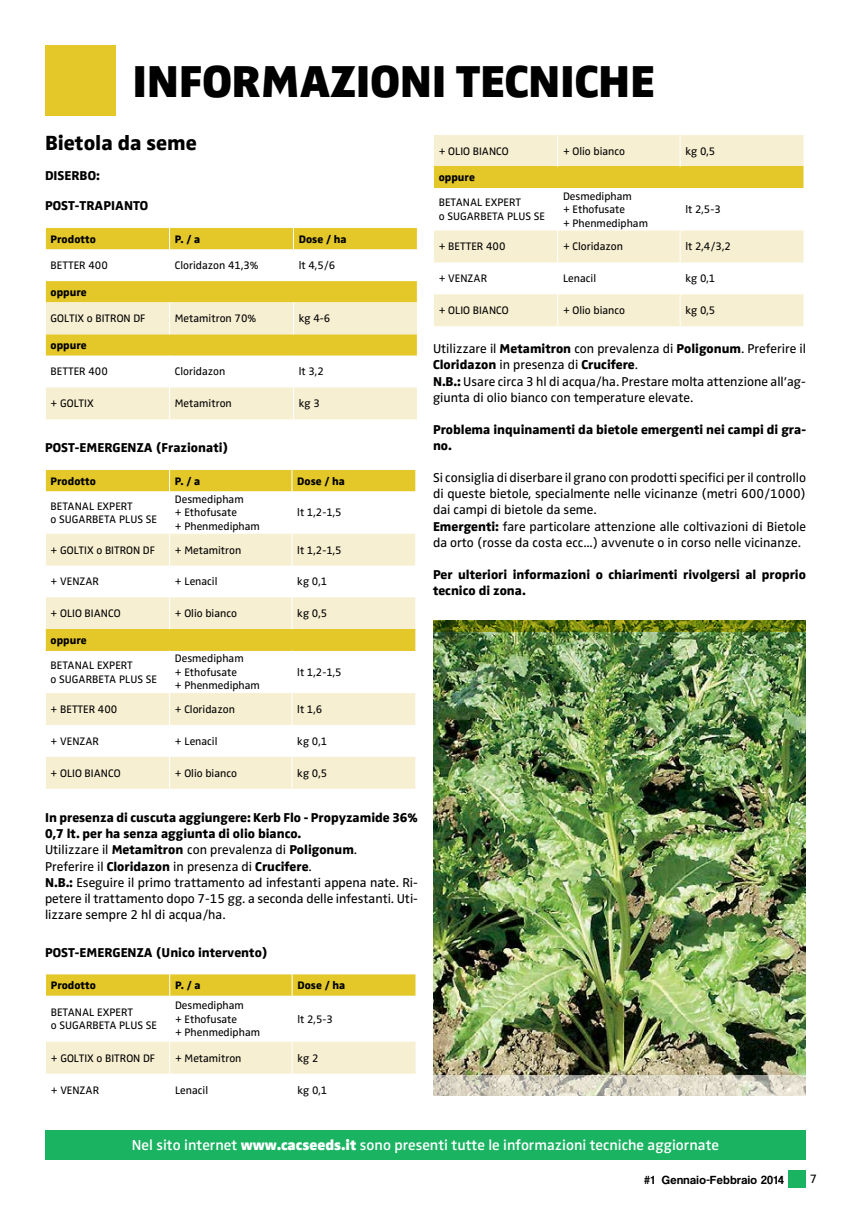
<style>
.page{position:relative;width:851px;height:1205px;background:#fff}
.page>*{position:absolute;margin:0;border:0;box-sizing:border-box;transform-origin:0 0}
.t1{font:46.25px "Zwo w 8";letter-spacing:-.005em;color:#000}
.t2{font:21.25px "Zwo w 7";color:#000}
.t3{font:15px "Zwo w 5";color:#fff}
.t4{font:13.25px/16.2px "Zwo w 4";color:#000}
.t5{font:13.25px/16.2px "Zwo w 7";color:#000}
.t6{font:12.5px "Zwo w 4";color:#000}
.t7{font:12.25px "Coolvetica Rg";letter-spacing:.04em;color:#000}
.t8{font:11.25px/13.5px "Zwo w 4";color:#000}
.t9{font:11.25px "Zwo w 7";color:#000}
.s1{font-family:"Zwo w 7"}
.s2{font-family:"Zwo w 4"}
.s3{font-family:"Zwo w 8"}
</style>
<div class="page">
<div style="left:788px;top:1170px;width:17px;height:18px;background:#19b361"></div>
<div style="left:46px;top:228px;width:371px;height:22px;background:#e4c829"></div>
<div style="left:46px;top:387px;width:371px;height:32px;background:#f7efd1"></div>
<svg style="left:45px;top:228px;width:1px;height:21px"></svg>
<svg style="left:169px;top:228px;width:1px;height:21px"></svg>
<svg style="left:293px;top:228px;width:1px;height:21px"></svg>
<hr style="left:169px;top:249px;width:1px;height:32px;background:#fff">
<hr style="left:293px;top:249px;width:1px;height:32px;background:#fff">
<svg style="left:45px;top:281px;width:373px;height:74px;background:#ecd973"></svg>
<hr style="left:169px;top:387px;width:1px;height:32px;background:#fff">
<hr style="left:293px;top:387px;width:1px;height:32px;background:#fff">
<svg style="left:46px;top:693px;width:369px;height:96px"></svg>
<div style="left:45px;top:470px;width:371px;height:21px;background:#e4c829"></div>
<svg style="left:45px;top:534px;width:371px;height:116px"></svg>
<hr style="left:169px;top:693px;width:1px;height:32px;background:#fff">
<hr style="left:291px;top:693px;width:1px;height:32px;background:#fff">
<hr style="left:169px;top:725px;width:1px;height:32px;background:#fff">
<hr style="left:291px;top:725px;width:1px;height:32px;background:#fff">
<hr style="left:169px;top:757px;width:1px;height:32px;background:#fff">
<hr style="left:291px;top:757px;width:1px;height:32px;background:#fff">
<div style="left:46px;top:1042px;width:369px;height:31px;background:#f7efd1"></div>
<div style="left:45px;top:974px;width:371px;height:21px;background:#e4c829"></div>
<hr style="left:169px;top:1042px;width:1px;height:31px;background:#fff">
<hr style="left:291px;top:1042px;width:1px;height:31px;background:#fff">
<svg style="left:434px;top:230px;width:369px;height:96px"></svg>
<svg style="left:433px;top:135px;width:371px;height:53px;background:#efde8b"></svg>
<hr style="left:557px;top:230px;width:1px;height:32px;background:#fff">
<hr style="left:679px;top:230px;width:1px;height:32px;background:#fff">
<hr style="left:557px;top:262px;width:1px;height:32px;background:#fff">
<hr style="left:679px;top:262px;width:1px;height:32px;background:#fff">
<hr style="left:557px;top:294px;width:1px;height:32px;background:#fff">
<hr style="left:679px;top:294px;width:1px;height:32px;background:#fff">
<img style="left:433px;top:631px;width:372px;height:444px">
<div style="left:45px;top:45px;width:71px;height:71px;background:#e4c829"></div>
<svg style="left:433px;top:1075px;width:372px;height:20px;background:#d6d2c2"></svg>
<svg style="left:433px;top:620px;width:372px;height:11px;background:#61740d"></svg>
<div style="left:45px;top:1130px;width:760px;height:29px;background:#19b361"></div>
<h1 class="t1" style="left:132px;top:54px;width:524px">INFORMAZIONI TECNICHE</h1>
<h2 class="t2" style="left:45px;top:130px;width:153px">Bietola da seme</h2>
<p class="t5" style="left:45px;top:167px;width:56px">DISERBO:</p>
<p class="t5" style="left:45px;top:198px;width:105px">POST-TRAPIANTO</p>
<p class="t9" style="left:51px;top:232px;width:47px">Prodotto</p>
<p class="t9" style="left:175px;top:232px;width:27px">P. / a</p>
<p class="t9" style="left:299px;top:232px;width:49px">Dose / ha</p>
<p class="t8" style="left:51px;top:259px;width:59px">BETTER 400</p>
<p class="t8" style="left:175px;top:259px;width:85px">Cloridazon 41,3%</p>
<p class="t8" style="left:299px;top:259px;width:38px">lt 4,5/6</p>
<p class="t9" style="left:51px;top:285px;width:38px">oppure</p>
<p class="t8" style="left:51px;top:312px;width:96px">GOLTIX o BITRON DF</p>
<p class="t8" style="left:175px;top:312px;width:83px">Metamitron 70%</p>
<p class="t8" style="left:299px;top:312px;width:33px">kg 4-6</p>
<p class="t9" style="left:51px;top:338px;width:38px">oppure</p>
<p class="t8" style="left:51px;top:365px;width:59px">BETTER 400</p>
<p class="t8" style="left:175px;top:365px;width:52px">Cloridazon</p>
<p class="t8" style="left:299px;top:365px;width:27px">lt 3,2</p>
<p class="t8" style="left:51px;top:397px;width:45px">+ GOLTIX</p>
<p class="t8" style="left:175px;top:397px;width:58px">Metamitron</p>
<p class="t8" style="left:299px;top:397px;width:23px">kg 3</p>
<p class="t5" style="left:45px;top:440px;width:185px">POST-EMERGENZA (Frazionati)</p>
<p class="t9" style="left:51px;top:474px;width:47px">Prodotto</p>
<p class="t9" style="left:175px;top:474px;width:27px">P. / a</p>
<p class="t9" style="left:297px;top:474px;width:49px">Dose / ha</p>
<p class="t8" style="left:51px;top:499px;width:108px">BETANAL EXPERT<br>o SUGARBETA PLUS SE</p>
<p class="t8" style="left:175px;top:492px;width:87px">Desmedipham<br>+ Ethofusate<br>+ Phenmedipham</p>
<p class="t8" style="left:297px;top:506px;width:46px">lt 1,2-1,5</p>
<p class="t8" style="left:51px;top:543px;width:106px">+ GOLTIX o BITRON DF</p>
<p class="t8" style="left:175px;top:543px;width:68px">+ Metamitron</p>
<p class="t8" style="left:297px;top:543px;width:46px">lt 1,2-1,5</p>
<p class="t8" style="left:51px;top:575px;width:50px">+ VENZAR</p>
<p class="t8" style="left:175px;top:575px;width:44px">+ Lenacil</p>
<p class="t8" style="left:297px;top:575px;width:31px">kg 0,1</p>
<p class="t8" style="left:51px;top:607px;width:71px">+ OLIO BIANCO</p>
<p class="t8" style="left:175px;top:607px;width:64px">+ Olio bianco</p>
<p class="t8" style="left:297px;top:607px;width:31px">kg 0,5</p>
<p class="t9" style="left:51px;top:633px;width:38px">oppure</p>
<p class="t8" style="left:51px;top:658px;width:108px">BETANAL EXPERT<br>o SUGARBETA PLUS SE</p>
<p class="t8" style="left:175px;top:652px;width:87px">Desmedipham<br>+ Ethofusate<br>+ Phenmedipham</p>
<p class="t8" style="left:297px;top:665px;width:46px">lt 1,2-1,5</p>
<p class="t8" style="left:51px;top:702px;width:68px">+ BETTER 400</p>
<p class="t8" style="left:175px;top:702px;width:62px">+ Cloridazon</p>
<p class="t8" style="left:297px;top:702px;width:27px">lt 1,6</p>
<p class="t8" style="left:51px;top:734px;width:50px">+ VENZAR</p>
<p class="t8" style="left:175px;top:734px;width:44px">+ Lenacil</p>
<p class="t8" style="left:297px;top:734px;width:31px">kg 0,1</p>
<p class="t8" style="left:51px;top:766px;width:71px">+ OLIO BIANCO</p>
<p class="t8" style="left:175px;top:766px;width:64px">+ Olio bianco</p>
<p class="t8" style="left:297px;top:766px;width:31px">kg 0,5</p>
<p class="t5" style="left:45px;top:809px;width:374px">In presenza di cuscuta aggiungere: Kerb Flo - Propyzamide 36%<br>0,7 lt. per ha senza aggiunta di olio bianco.</p>
<p class="t4" style="left:45px;top:842px;width:374px">Utilizzare il <span class="s1">Metamitron</span> con prevalenza di <span class="s1">Poligonum</span>.<br>Preferire il <span class="s1">Cloridazon</span> in presenza di <span class="s1">Crucifere</span>.<br><span class="s1">N.B.:</span> Eseguire il primo trattamento ad infestanti appena nate. Ri&shy;petere il trattamento dopo 7-15 gg. a seconda delle infestanti. Uti&shy;lizzare sempre 2 hl di acqua/ha.</p>
<p class="t5" style="left:45px;top:944px;width:224px">POST-EMERGENZA (Unico intervento)</p>
<p class="t9" style="left:51px;top:978px;width:47px">Prodotto</p>
<p class="t9" style="left:175px;top:978px;width:27px">P. / a</p>
<p class="t9" style="left:297px;top:978px;width:49px">Dose / ha</p>
<p class="t8" style="left:51px;top:1005px;width:108px">BETANAL EXPERT<br>o SUGARBETA PLUS SE</p>
<p class="t8" style="left:175px;top:998px;width:87px">Desmedipham<br>+ Ethofusate<br>+ Phenmedipham</p>
<p class="t8" style="left:297px;top:1012px;width:37px">lt 2,5-3</p>
<p class="t8" style="left:51px;top:1051px;width:106px">+ GOLTIX o BITRON DF</p>
<p class="t8" style="left:175px;top:1051px;width:68px">+ Metamitron</p>
<p class="t8" style="left:297px;top:1051px;width:23px">kg 2</p>
<p class="t8" style="left:51px;top:1083px;width:50px">+ VENZAR</p>
<p class="t8" style="left:175px;top:1083px;width:35px">Lenacil</p>
<p class="t8" style="left:297px;top:1083px;width:31px">kg 0,1</p>
<p class="t8" style="left:438px;top:144px;width:71px">+ OLIO BIANCO</p>
<p class="t8" style="left:563px;top:144px;width:64px">+ Olio bianco</p>
<p class="t8" style="left:685px;top:144px;width:31px">kg 0,5</p>
<p class="t9" style="left:438px;top:171px;width:38px">oppure</p>
<p class="t8" style="left:438px;top:196px;width:108px">BETANAL EXPERT<br>o SUGARBETA PLUS SE</p>
<p class="t8" style="left:563px;top:189px;width:87px">Desmedipham<br>+ Ethofusate<br>+ Phenmedipham</p>
<p class="t8" style="left:685px;top:203px;width:37px">lt 2,5-3</p>
<p class="t8" style="left:438px;top:240px;width:68px">+ BETTER 400</p>
<p class="t8" style="left:563px;top:240px;width:62px">+ Cloridazon</p>
<p class="t8" style="left:685px;top:240px;width:47px">lt 2,4/3,2</p>
<p class="t8" style="left:438px;top:272px;width:50px">+ VENZAR</p>
<p class="t8" style="left:563px;top:272px;width:35px">Lenacil</p>
<p class="t8" style="left:685px;top:272px;width:31px">kg 0,1</p>
<p class="t8" style="left:438px;top:304px;width:71px">+ OLIO BIANCO</p>
<p class="t8" style="left:563px;top:304px;width:64px">+ Olio bianco</p>
<p class="t8" style="left:685px;top:304px;width:31px">kg 0,5</p>
<p class="t4" style="left:433px;top:340px;width:374px">Utilizzare il <span class="s1">Metamitron</span> con prevalenza di <span class="s1">Poligonum</span>. Preferire il</p>
<p class="t5" style="left:433px;top:357px;width:206px">Cloridazon <span class="s2">in presenza di</span> Crucifere<span class="s2">.</span></p>
<p class="t4" style="left:433px;top:373px;width:374px"><span class="s1">N.B.:</span> Usare circa 3 hl di acqua/ha. Prestare molta attenzione all’ag&shy;giunta di olio bianco con temperature elevate.</p>
<p class="t5" style="left:433px;top:421px;width:374px">Problema inquinamenti da bietole emergenti nei campi di gra&shy;no.</p>
<p class="t4" style="left:433px;top:469px;width:374px">Si consiglia di diserbare il grano con prodotti specifici per il controllo di queste bietole, specialmente nelle vicinanze (metri 600/1000) dai campi di bietole da seme.<br><span class="s1">Emergenti:</span> fare particolare attenzione alle coltivazioni di Bietole da orto (rosse da costa ecc...) avvenute o in corso nelle vicinanze.</p>
<p class="t5" style="left:433px;top:566px;width:374px">Per ulteriori informazioni o chiarimenti rivolgersi al proprio tecnico di zona.</p>
<h3 class="t3" style="left:132px;top:1136px;width:588px">Nel sito internet <span class="s3">WWW.CACSEEDS.IT</span> sono presenti tutte le informazioni tecniche aggiornate</h3>
<p class="t7" style="left:644px;top:1172px;width:141px">#1 Gennaio-Febbraio 2014</p>
<p class="t6" style="left:809px;top:1172px;width:9px">7</p>
</div>
